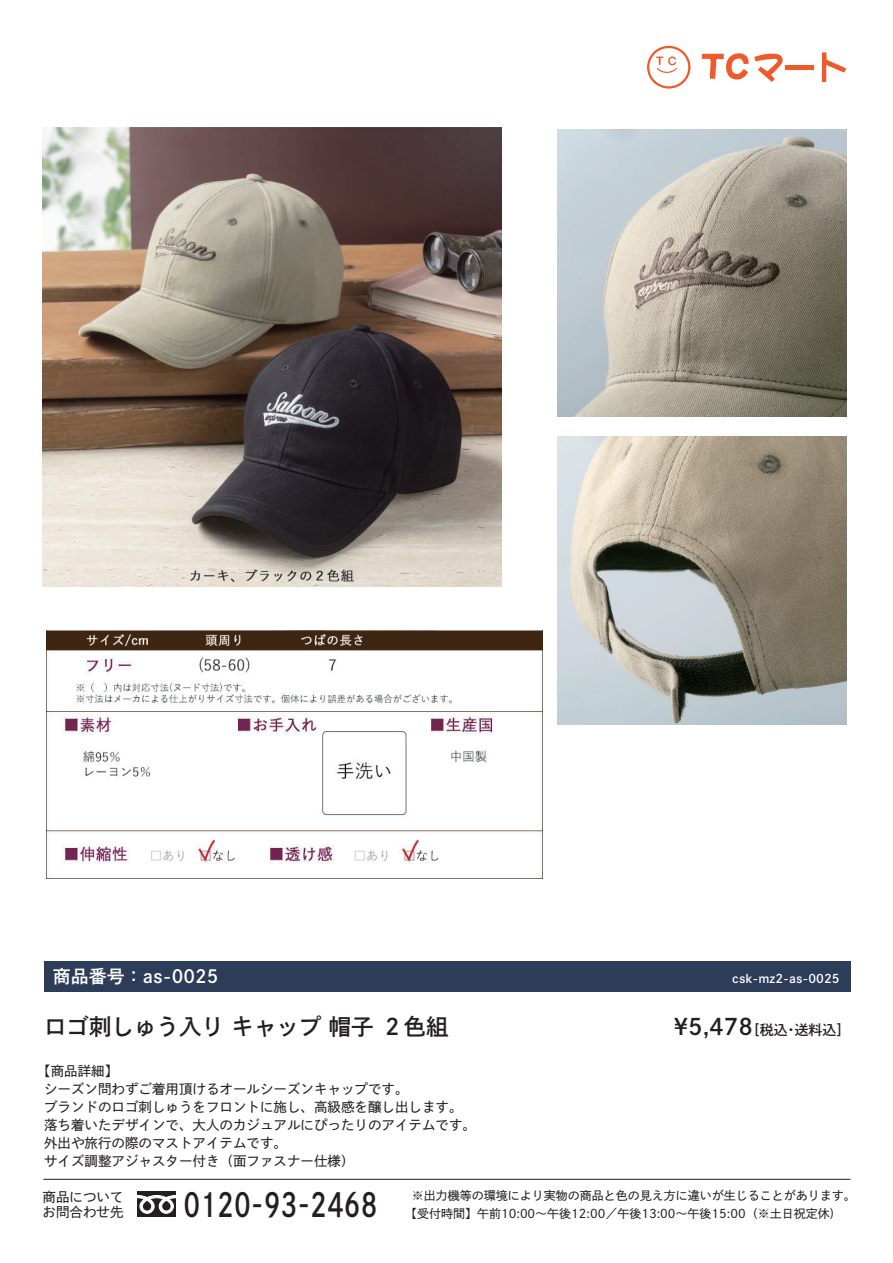
<style>
.page{position:relative;width:893px;height:1263px;background:#fff}
.page>*{position:absolute;margin:0;border:0;box-sizing:border-box;transform-origin:0 0}
.t1{font:32.55px "DNP Shuei Go Kin Std B";color:#231f20;scale:.8 1}
.t2{font:22.5px "DNP Shuei Go Kin Std B";color:#231f20}
.t3{font:18px "DNP Shuei Go Kin Std B";color:#fff}
.t4{font:13.95px "DNP Shuei Go Kin Std B";color:#231f20}
.t5{font:13.5px/18px "DNP Shuei Go Kin Std M";color:#231f20}
.t6{font:12px "DNP Shuei Go Kin Std M";color:#231f20}
.t7{font:12px "DNP Shuei Go Kin Std B";color:#fff}
.s1{font-size:22.5px}
</style>
<div class="page">
<img style="left:43px;top:128px;width:459px;height:459px">
<img style="left:557px;top:437px;width:289px;height:288px">
<img style="left:557px;top:129px;width:289px;height:288px">
<img style="left:46px;top:630px;width:496px;height:249px">
<div style="left:44px;top:961px;width:806px;height:31px;background:#2d3c59"></div>
<div style="left:137px;top:1191px;width:39px;height:26px;background:#231f20"></div>
<svg style="left:137px;top:1195px;width:39px;height:19px"></svg>
<hr style="left:43px;top:1179px;width:807px;height:1px;background:#231f20">
<svg style="left:822px;top:52px;width:24px;height:30px"></svg>
<svg style="left:702px;top:53px;width:81px;height:29px"></svg>
<div style="left:785px;top:65px;width:28px;height:5px;background:#f15929"></div>
<svg style="left:647px;top:46px;width:43px;height:43px"></svg>
<div style="left:649px;top:48px;width:39px;height:38px;background:#fff;border-radius:50%"></div>
<svg style="left:656px;top:56px;width:21px;height:17px"></svg>
<h3 class="t3" style="left:53px;top:964px;width:167px">商品番号：as-0025</h3>
<p class="t7" style="left:732px;top:970px;width:109px">csk-mz2-as-0025</p>
<h2 class="t2" style="left:44px;top:1011px;width:406px">ロゴ刺しゅう入り キャップ 帽子 ２色組</h2>
<p class="t4" style="left:674px;top:1020px;width:178px"><span class="s1">¥5,478</span>［税込・送料込］</p>
<p class="t5" style="left:44px;top:1062px;width:433px;text-indent:-7px">【商品詳細】<br>シーズン問わずご着用頂けるオールシーズンキャップです。<br>ブランドのロゴ刺しゅうをフロントに施し、高級感を醸し出します。落ち着いたデザインで、大人のカジュアルにぴったりのアイテムです。外出や旅行の際のマストアイテムです。<br>サイズ調整アジャスター付き（面ファスナー仕様）</p>
<p class="t6" style="left:411px;top:1205px;width:436px">【受付時間】午前10:00～午後12:00／午後13:00～午後15:00（※土日祝定休)　</p>
<p class="t6" style="left:412px;top:1188px;width:445px">※出力機等の環境により実物の商品と色の見え方に違いが生じることがあります。</p>
<p class="t5" style="left:43px;top:1189px;width:82px;line-height:15px">商品についてお問合わせ先</p>
<h1 class="t1" style="left:184px;top:1182px;width:244px">0120-93-2468</h1>
</div>
